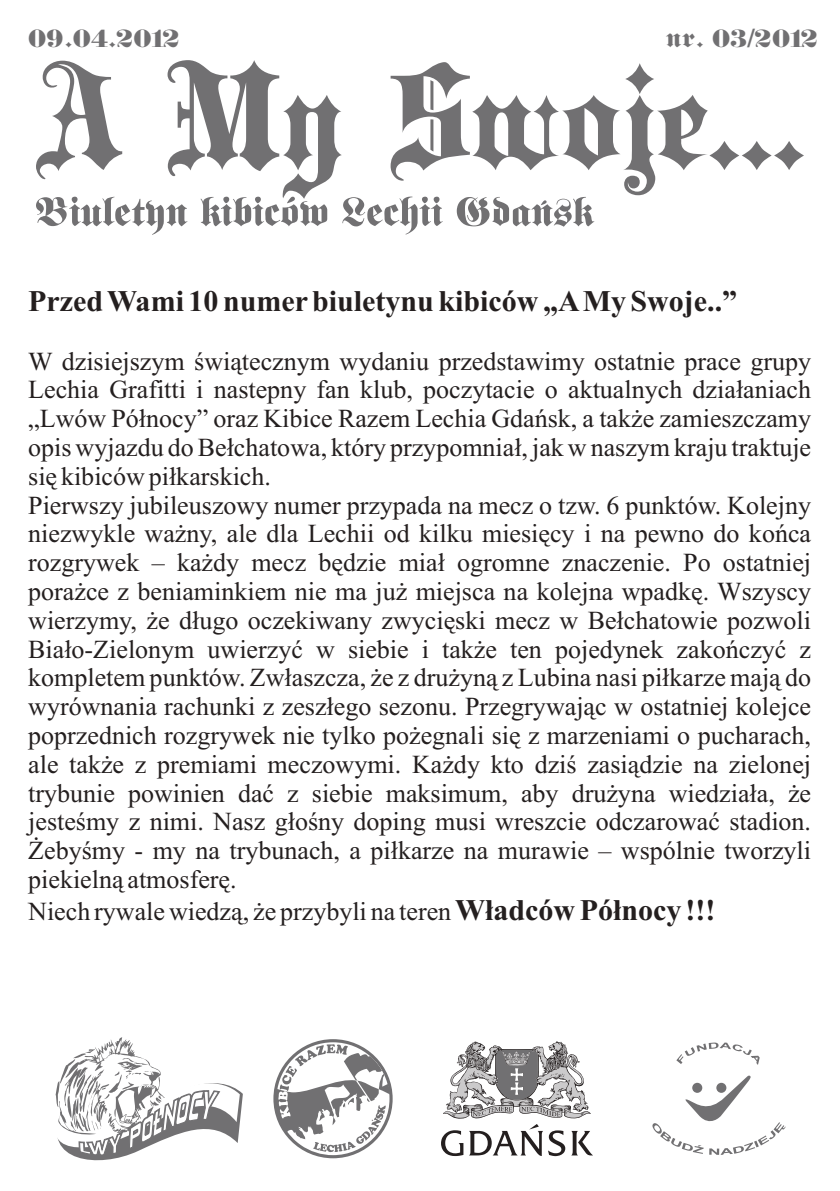
<style>
.page{position:relative;width:840px;height:1191px;background:#fff}
.page>*{position:absolute;margin:0;border:0;box-sizing:border-box;transform-origin:0 0}
.t1{font:700 30px "Times New Roman";color:#241f1f}
.t2{font:30px "Berliner Regular Swfte";color:#717072}
.t3{font:26px/28.8px "Times New Roman";color:#241f1f}
.s1{font-weight:700;font-size:30px}
</style>
<div class="page">
<svg style="left:36px;top:60px;width:767px;height:137px"></svg>
<svg style="left:36px;top:197px;width:558px;height:38px"></svg>
<svg style="left:441px;top:1124px;width:124px;height:32px"></svg>
<svg style="left:571px;top:1131px;width:21px;height:24px"></svg>
<svg style="left:443px;top:1041px;width:147px;height:77px"></svg>
<svg style="left:676px;top:1042px;width:83px;height:23px"></svg>
<svg style="left:652px;top:1075px;width:133px;height:80px"></svg>
<svg style="left:273px;top:1039px;width:119px;height:119px"></svg>
<svg style="left:277px;top:1042px;width:113px;height:113px"></svg>
<svg style="left:55px;top:1037px;width:188px;height:124px"></svg>
<p class="t2" style="left:28px;top:23px;width:153px">09.04.2012</p>
<p class="t2" style="left:665px;top:23px;width:154px">nr. 03/2012</p>
<p class="t1" style="left:28px;top:291px;width:710px">Przed Wami 10 numerbiuletynu kibiców „AMy Swoje..”</p>
<p class="t3" style="left:28px;top:349px;width:784px">W dzisiejszym świątecznym wydaniu przedstawimy ostatnie prace grupy Lechia Grafitti i nastepny fan klub, poczytacie o aktualnych działaniach „Lwów Północy” oraz Kibice Razem Lechia Gdańsk, a także zamieszczamy opis wyjazdu do Bełchatowa, który przypomniał, jak w naszym kraju traktuje się kibiców piłkarskich.<br>Pierwszy jubileuszowy numer przypada na mecz o tzw. 6 punktów. Kolejny niezwykle ważny, ale dla Lechii od kilku miesięcy i na pewno do końca rozgrywek – każdy mecz będzie miał ogromne znaczenie. Po ostatniej porażce z beniaminkiem nie ma już miejsca na kolejna wpadkę. Wszyscy wierzymy, że długo oczekiwany zwycięski mecz w Bełchatowie pozwoli Biało-Zielonym uwierzyć w siebie i także ten pojedynek zakończyć z kompletem punktów. Zwłaszcza, że z drużyną z Lubina nasi piłkarze mają do wyrównania rachunki z zeszłego sezonu. Przegrywając w ostatniej kolejce poprzednich rozgrywek nie tylko pożegnali się z marzeniami o pucharach, ale także z premiami meczowymi. Każdy kto dziś zasiądzie na zielonej trybunie powinien dać z siebie maksimum, aby drużyna wiedziała, że jesteśmy z nimi. Nasz głośny doping musi wreszcie odczarować stadion.<br>Żebyśmy - my na trybunach, a piłkarze na murawie – wspólnie tworzyli piekielną atmosferę.</p>
<p class="t3" style="left:28px;top:899px;width:688px">Niech rywale wiedzą, że przybyli na teren <span class="s1">Władców Północy !!!</span></p>
</div>
